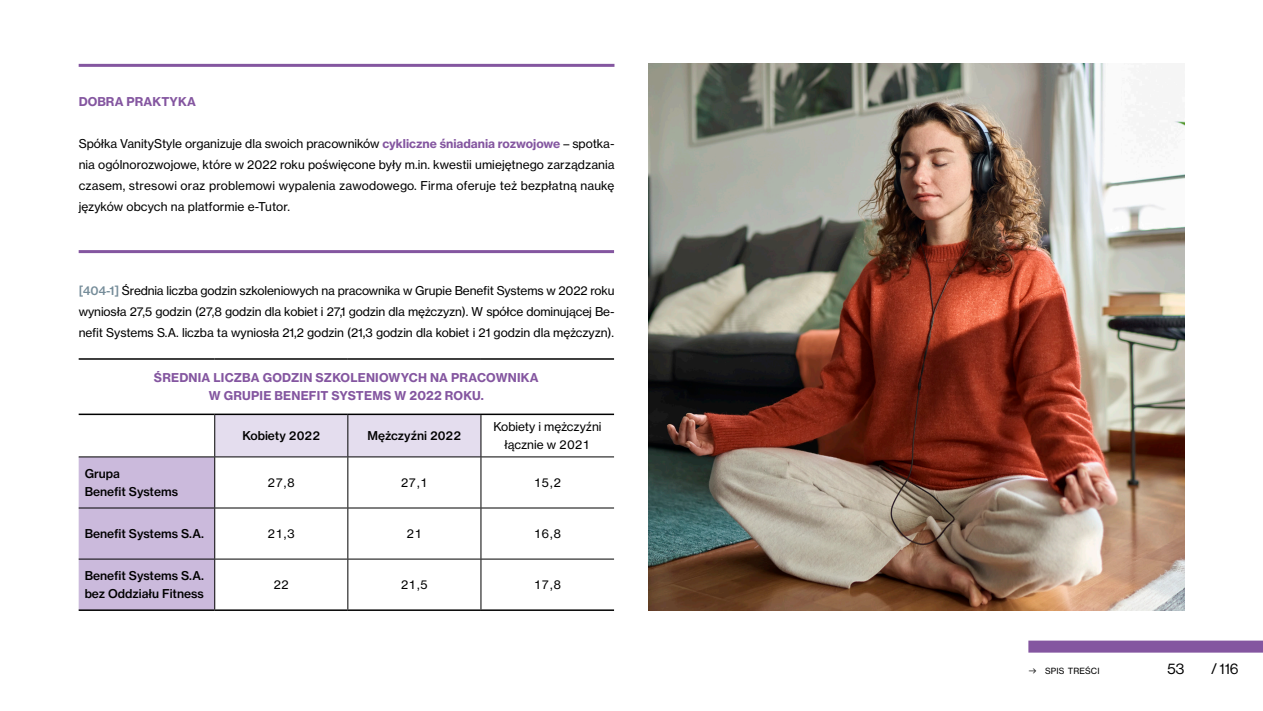
<style>
.page{position:relative;width:1263px;height:711px;background:#fff}
.page>*{position:absolute;margin:0;border:0;box-sizing:border-box;transform-origin:0 0}
.t1{font:15px "N Haas Grotesk DS Pro 55 Rg";color:#000}
.txt_zwykly_akapitowy{font:12px/21px "N Haas Grotesk TX Pro 55 Rg";letter-spacing:-.005em;color:#000;text-align:justify}
.txt_w_tabeli_8_12{font:12px "N Haas Grotesk TX Pro 65 Md";color:#000}
.txt_w_tabeli_8_12_H1{font:12px "N Haas Grotesk TX Pro 75 Bd";letter-spacing:.015em;color:#8456a0}
.txt_w_tabeli_8_12-2{font:12px/18px "N Haas Grotesk TX Pro 55 Rg";color:#000;text-align:center}
.H9_srodtytulu_zwykle{font:12px "N Haas Grotesk TX Pro 75 Bd";letter-spacing:.005em;color:#8456a0}
.t2{font:8.4px "N Haas Grotesk TX Pro 55 Rg";letter-spacing:.015em;color:#000}
.s1{font-family:"N Haas Grotesk TX Pro 75 Bd";color:#8456a0}
.s2{font-family:"N Haas Grotesk TX Pro 65 Md";color:#758c99}
</style>
<div class="page">
<div style="left:1028px;top:640px;width:235px;height:12px;background:#8456a0"></div>
<hr style="left:79px;top:64px;width:535px;height:3px;background:#8456a0">
<hr style="left:79px;top:250px;width:535px;height:3px;background:#8456a0">
<svg style="left:79px;top:415px;width:535px;height:194px"></svg>
<hr style="left:79px;top:358px;width:136px;height:1px;background:#000">
<hr style="left:215px;top:358px;width:133px;height:1px;background:#000">
<hr style="left:348px;top:358px;width:133px;height:1px;background:#000">
<hr style="left:481px;top:358px;width:133px;height:1px;background:#000">
<hr style="left:214px;top:415px;width:1px;height:41px;background:#000">
<hr style="left:347px;top:415px;width:1px;height:41px;background:#000">
<hr style="left:481px;top:415px;width:1px;height:41px;background:#000">
<hr style="left:79px;top:456px;width:136px;height:1px;background:#000">
<hr style="left:215px;top:456px;width:133px;height:1px;background:#000">
<hr style="left:214px;top:457px;width:1px;height:50px;background:#000">
<hr style="left:348px;top:456px;width:133px;height:1px;background:#000">
<hr style="left:347px;top:457px;width:1px;height:50px;background:#000">
<hr style="left:481px;top:456px;width:133px;height:1px;background:#000">
<hr style="left:481px;top:457px;width:1px;height:50px;background:#000">
<hr style="left:79px;top:507px;width:136px;height:1px;background:#000">
<hr style="left:215px;top:507px;width:133px;height:1px;background:#000">
<hr style="left:214px;top:508px;width:1px;height:50px;background:#000">
<hr style="left:348px;top:507px;width:133px;height:1px;background:#000">
<hr style="left:347px;top:508px;width:1px;height:50px;background:#000">
<hr style="left:481px;top:507px;width:133px;height:1px;background:#000">
<hr style="left:481px;top:508px;width:1px;height:50px;background:#000">
<hr style="left:79px;top:558px;width:136px;height:1px;background:#000">
<hr style="left:215px;top:558px;width:133px;height:1px;background:#000">
<hr style="left:214px;top:559px;width:1px;height:50px;background:#000">
<hr style="left:348px;top:558px;width:133px;height:1px;background:#000">
<hr style="left:347px;top:559px;width:1px;height:50px;background:#000">
<hr style="left:481px;top:558px;width:133px;height:1px;background:#000">
<hr style="left:481px;top:559px;width:1px;height:50px;background:#000">
<hr style="left:79px;top:413px;width:136px;height:2px;background:#000">
<hr style="left:215px;top:413px;width:133px;height:2px;background:#000">
<hr style="left:348px;top:413px;width:133px;height:2px;background:#000">
<hr style="left:481px;top:413px;width:133px;height:2px;background:#000">
<hr style="left:79px;top:609px;width:136px;height:1px;background:#000">
<hr style="left:215px;top:609px;width:133px;height:1px;background:#000">
<hr style="left:348px;top:609px;width:133px;height:1px;background:#000">
<hr style="left:481px;top:609px;width:133px;height:1px;background:#000">
<img style="left:648px;top:64px;width:536px;height:546px">
<p class="H9_srodtytulu_zwykle" style="left:79px;top:94px;width:119px">DOBRA PRAKTYKA</p>
<p class="txt_zwykly_akapitowy" style="left:79px;top:133px;width:537px">Spółka VanityStyle organizuje dla swoich pracowników <span class="s1">cykliczne śniadania rozwojowe</span> – spotka&shy;nia ogólnorozwojowe, które w 2022 roku poświęcone były m.in. kwestii umiejętnego zarządzania czasem, stresowi oraz problemowi wypalenia zawodowego. Firma oferuje też bezpłatną naukę języków obcych na platformie e-Tutor.</p>
<p class="txt_zwykly_akapitowy" style="left:79px;top:280px;width:537px"><span class="s2">[404-1]</span> Średnia liczba godzin szkoleniowych na pracownika w Grupie Benefit Systems w 2022 roku wyniosła 27,5 godzin (27,8 godzin dla kobiet i 27,1 godzin dla mężczyzn). W spółce dominującej Be&shy;nefit Systems S.A. liczba ta wyniosła 21,2 godzin (21,3 godzin dla kobiet i 21 godzin dla mężczyzn).</p>
<p class="txt_w_tabeli_8_12_H1" style="left:154px;top:370px;width:386px">ŚREDNIA LICZBA GODZIN SZKOLENIOWYCH NA PRACOWNIKA</p>
<p class="txt_w_tabeli_8_12_H1" style="left:209px;top:388px;width:275px">W GRUPIE BENEFIT SYSTEMS W 2022 ROKU.</p>
<p class="txt_w_tabeli_8_12" style="left:242px;top:428px;width:79px">Kobiety 2022</p>
<p class="txt_w_tabeli_8_12" style="left:368px;top:428px;width:95px">Mężczyźni 2022</p>
<p class="txt_w_tabeli_8_12-2" style="left:493px;top:417px;width:110px">Kobiety i mężczyźni łącznie w 2021</p>
<p class="txt_w_tabeli_8_12" style="left:85px;top:466px;width:37px">Grupa</p>
<p class="txt_w_tabeli_8_12" style="left:85px;top:484px;width:95px">Benefit Systems</p>
<p class="txt_w_tabeli_8_12-2" style="left:268px;top:473px;width:29px">27,8</p>
<p class="txt_w_tabeli_8_12-2" style="left:401px;top:473px;width:29px">27,1</p>
<p class="txt_w_tabeli_8_12-2" style="left:534px;top:473px;width:29px">15,2</p>
<p class="txt_w_tabeli_8_12" style="left:85px;top:526px;width:121px">Benefit Systems S.A.</p>
<p class="txt_w_tabeli_8_12-2" style="left:268px;top:524px;width:29px">21,3</p>
<p class="txt_w_tabeli_8_12-2" style="left:407px;top:524px;width:17px">21</p>
<p class="txt_w_tabeli_8_12-2" style="left:534px;top:524px;width:29px">16,8</p>
<p class="txt_w_tabeli_8_12" style="left:85px;top:568px;width:121px">Benefit Systems S.A.</p>
<p class="txt_w_tabeli_8_12" style="left:85px;top:586px;width:121px">bez Oddziału Fitness</p>
<p class="txt_w_tabeli_8_12-2" style="left:273px;top:575px;width:17px">22</p>
<p class="txt_w_tabeli_8_12-2" style="left:401px;top:575px;width:29px">21,5</p>
<p class="txt_w_tabeli_8_12-2" style="left:534px;top:575px;width:29px">17,8</p>
<p class="t2" style="left:1045px;top:665px;width:56px">SPIS TREŚCI</p>
<p class="t1" style="left:1167px;top:659px;width:18px">53</p>
<p class="t1" style="left:1211px;top:659px;width:29px">/ 116</p>
</div>
